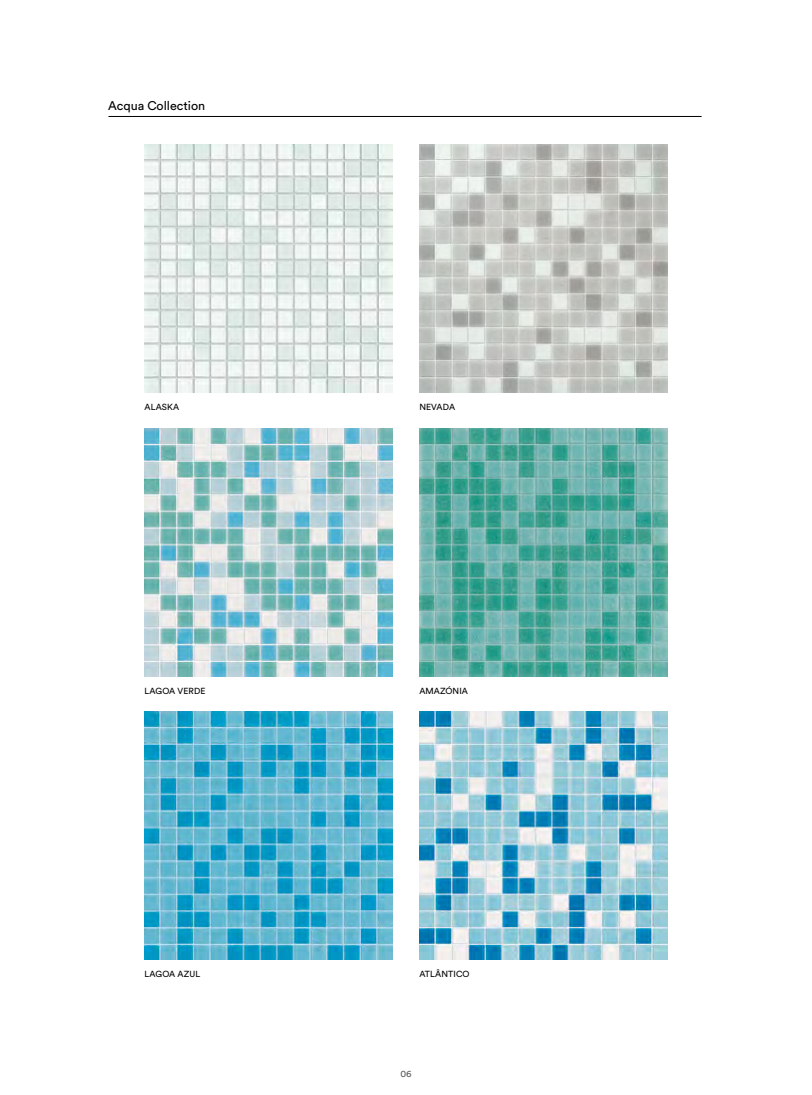
<style>
.page{position:relative;width:812px;height:1095px;background:#fff}
.page>*{position:absolute;margin:0;border:0;box-sizing:border-box;transform-origin:0 0}
.t1{font:12.5px "Circular Std";color:#000}
.t2{font:9.38px "Circular Std";color:#58595b}
.t3{font:8.75px "Circular Std";letter-spacing:.01em;color:#000}
</style>
<div class="page">
<hr style="left:109px;top:116px;width:592px;height:1px;background:#000">
<img style="left:144px;top:428px;width:248px;height:248px">
<img style="left:419px;top:428px;width:248px;height:248px">
<img style="left:419px;top:712px;width:248px;height:248px">
<img style="left:144px;top:712px;width:248px;height:248px">
<img style="left:144px;top:145px;width:248px;height:248px">
<img style="left:419px;top:145px;width:248px;height:248px">
<h1 class="t1" style="left:108px;top:98px;width:98px">Acqua Collection</h1>
<p class="t3" style="left:144px;top:402px;width:36px">ALASKA</p>
<p class="t3" style="left:419px;top:402px;width:37px">NEVADA</p>
<p class="t3" style="left:144px;top:685px;width:63px">LAGOA VERDE</p>
<p class="t3" style="left:419px;top:685px;width:50px">AMAZÓNIA</p>
<p class="t3" style="left:144px;top:969px;width:57px">LAGOA AZUL</p>
<p class="t3" style="left:419px;top:969px;width:52px">ATLÂNTICO</p>
<p class="t2" style="left:400px;top:1068px;width:13px">06</p>
</div>
